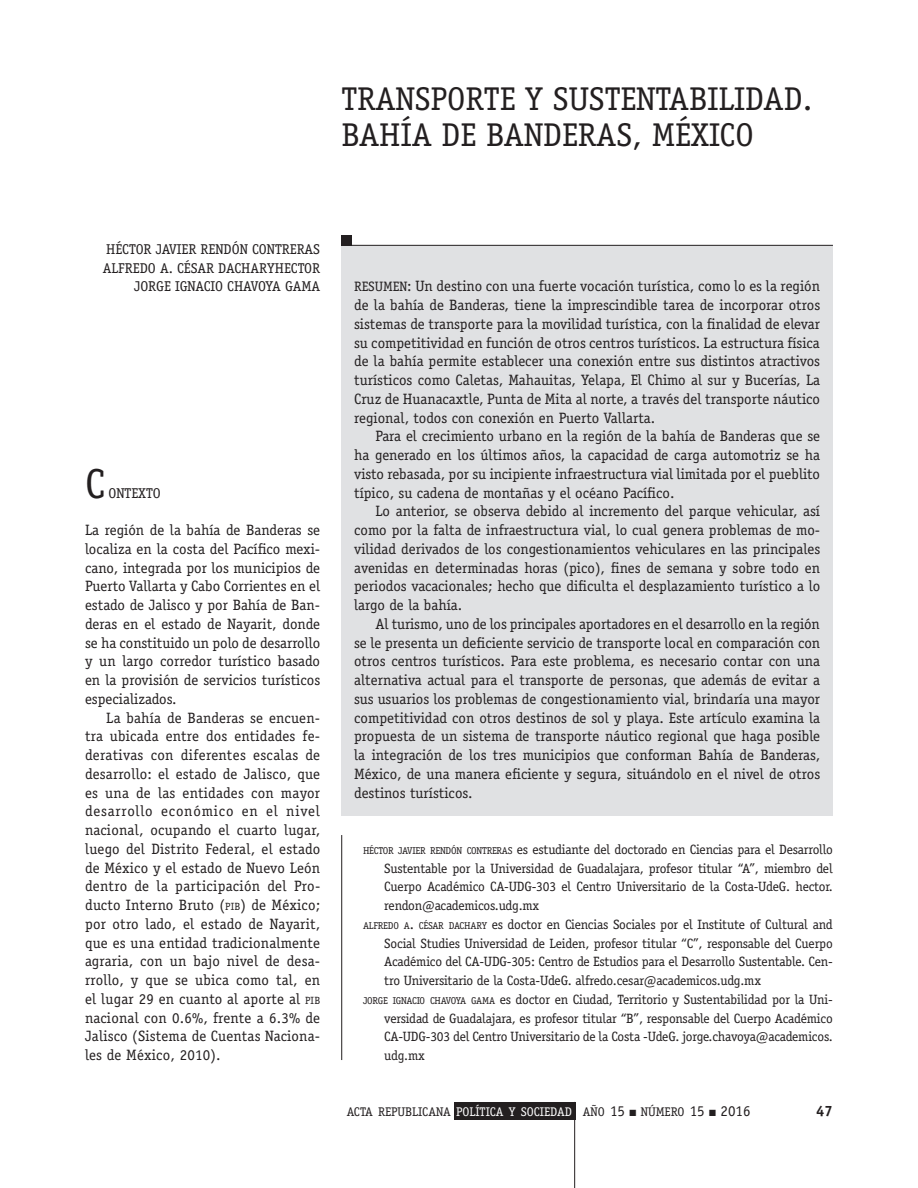
<style>
.page{position:relative;width:918px;height:1188px;background:#fff}
.page>*{position:absolute;margin:0;border:0;box-sizing:border-box;transform-origin:0 0}
.t1{font:42px "Officina Serif";color:#231f20}
.t2{font:33px/36px "Officina Serif";color:#231f20}
.t3{font:15px/18.8px "Officina Serif";color:#231f20;text-align:justify}
.t4{font:700 15px "Officina Serif";color:#231f20}
.t5{font:14.25px/18.8px "Officina Serif";color:#231f20;text-align:right}
.t6{font:13.5px "Officina Serif";letter-spacing:-.015em;color:#231f20}
.t7{font:12.6px "Officina Serif";color:#231f20}
.s1{font-size:10.5px}
.s2{font-size:13.65px}
.s3{font-size:10.05px}
.s4{font-size:14.25px}
.s5{color:#fff}
.s6{font-size:15px}
</style>
<div class="page">
<div style="left:454px;top:1102px;width:121px;height:18px;background:#231f20"></div>
<hr style="left:574px;top:1102px;width:1px;height:86px;background:#231f20">
<hr style="left:341px;top:835px;width:1px;height:225px;background:#231f20">
<div style="left:341px;top:246px;width:492px;height:570px;background:#e0e1e3"></div>
<hr style="left:341px;top:245px;width:492px;height:1px;background:#231f20">
<div style="left:341px;top:235px;width:11px;height:11px;background:#231f20"></div>
<h2 class="t2" style="left:341px;top:81px;width:473px">TRANSPORTE Y SUSTENTABILIDAD.<br>BAHÍA DE BANDERAS, MÉXICO</h2>
<p class="t5" style="left:103px;top:240px;width:219px">HÉCTOR JAVIER RENDÓN CONTRERAS<br>ALFREDO A. CÉSAR DACHARYHECTOR<br>JORGE IGNACIO CHAVOYA GAMA</p>
<h1 class="t1" style="left:85px;top:459px;width:22px">C</h1>
<p class="t3" style="left:85px;top:521px;width:237px">La región de la bahía de Banderas se localiza en la costa del Pacífico mexi&shy;cano, integrada por los municipios de Puerto Vallarta y Cabo Corrientes en el estado de Jalisco y por Bahía de Ban&shy;deras en el estado de Nayarit, donde se ha constituido un polo de desarrollo y un largo corredor turístico basado en la provisión de servicios turísticos especializados.</p>
<p class="t3" style="left:85px;top:708px;width:237px;text-indent:21px">La bahía de Banderas se encuen&shy;tra ubicada entre dos entidades fe&shy;derativas con diferentes escalas de desarrollo: el estado de Jalisco, que es una de las entidades con mayor desarrollo económico en el nivel nacional, ocupando el cuarto lugar, luego del Distrito Federal, el estado de México y el estado de Nuevo León dentro de la participación del Pro&shy;ducto Interno Bruto (<span class="s1">PIB</span>) de México; por otro lado, el estado de Nayarit, que es una entidad tradicionalmente agraria, con un bajo nivel de desa&shy;rrollo, y que se ubica como tal, en el lugar 29 en cuanto al aporte al <span class="s1">PIB </span>nacional con 0.6%, frente a 6.3% de Jalisco (Sistema de Cuentas Naciona&shy;les de México, 2010).</p>
<p class="t5" style="left:108px;top:483px;width:54px">ONTEXTO</p>
<p class="t3" style="left:354px;top:277px;width:468px"><span class="s2">RESUMEN</span>: Un destino con una fuerte vocación turística, como lo es la región de la bahía de Banderas, tiene la imprescindible tarea de incorporar otros sistemas de transporte para la movilidad turística, con la finalidad de elevar su competitividad en función de otros centros turísticos. La estructura física de la bahía permite establecer una conexión entre sus distintos atractivos turísticos como Caletas, Mahauitas, Yelapa, El Chimo al sur y Bucerías, La Cruz de Huanacaxtle, Punta de Mita al norte, a través del transporte náutico regional, todos con conexión en Puerto Vallarta.</p>
<p class="t3" style="left:354px;top:427px;width:468px;text-indent:21px">Para el crecimiento urbano en la región de la bahía de Banderas que se ha generado en los últimos años, la capacidad de carga automotriz se ha visto rebasada, por su incipiente infraestructura vial limitada por el pueblito típico, su cadena de montañas y el océano Pacífico.</p>
<p class="t3" style="left:354px;top:502px;width:468px;text-indent:21px">Lo anterior, se observa debido al incremento del parque vehicular, así como por la falta de infraestructura vial, lo cual genera problemas de mo&shy;vilidad derivados de los congestionamientos vehiculares en las principales avenidas en determinadas horas (pico), fines de semana y sobre todo en periodos vacacionales; hecho que dificulta el desplazamiento turístico a lo largo de la bahía.</p>
<p class="t3" style="left:354px;top:614px;width:468px;text-indent:21px">Al turismo, uno de los principales aportadores en el desarrollo en la región se le presenta un deficiente servicio de transporte local en comparación con otros centros turísticos. Para este problema, es necesario contar con una alternativa actual para el transporte de personas, que además de evitar a sus usuarios los problemas de congestionamiento vial, brindaría una mayor competitividad con otros destinos de sol y playa. Este artículo examina la propuesta de un sistema de transporte náutico regional que haga posible la integración de los tres municipios que conforman Bahía de Banderas, México, de una manera eficiente y segura, situándolo en el nivel de otros destinos turísticos.</p>
<p class="t6" style="left:363px;top:841px;width:471px"><span class="s3">HÉCTOR JAVIER RENDÓN CONTRERAS</span> es estudiante del doctorado en Ciencias para el Desarrollo</p>
<p class="t6" style="left:384px;top:860px;width:450px">Sustentable por la Universidad de Guadalajara, profesor titular “A”, miembro del</p>
<p class="t6" style="left:384px;top:879px;width:450px">Cuerpo Académico CA-UDG-303 el Centro Universitario de la Costa-UdeG. hector.</p>
<p class="t6" style="left:384px;top:898px;width:156px">rendon@academicos.udg.mx</p>
<p class="t6" style="left:363px;top:916px;width:471px"><span class="s3">ALFREDO A</span><span class="s4">.</span> <span class="s3">CÉSAR DACHARY</span> es doctor en Ciencias Sociales por el Institute of Cultural and</p>
<p class="t6" style="left:384px;top:935px;width:450px">Social Studies Universidad de Leiden, profesor titular “C”, responsable del Cuerpo</p>
<p class="t6" style="left:384px;top:954px;width:450px">Académico del CA-UDG-305: Centro de Estudios para el Desarrollo Sustentable. Cen-</p>
<p class="t6" style="left:384px;top:973px;width:378px">tro Universitario de la Costa-UdeG. alfredo.cesar@academicos.udg.mx</p>
<p class="t6" style="left:363px;top:991px;width:471px"><span class="s3">JORGE IGNACIO CHAVOYA GAMA</span> es doctor en Ciudad, Territorio y Sustentabilidad por la Uni-</p>
<p class="t6" style="left:384px;top:1010px;width:450px">versidad de Guadalajara, es profesor titular “B”, responsable del Cuerpo Académico</p>
<p class="t6" style="left:384px;top:1029px;width:450px">CA-UDG-303 del Centro Universitario de la Costa -UdeG. jorge.chavoya@academicos.</p>
<p class="t6" style="left:384px;top:1048px;width:42px">udg.mx</p>
<p class="t7" style="left:347px;top:1105px;width:405px">ACTA REPUBLICANA <span class="s5">POLÍTICA Y SOCIEDAD</span> AÑO <span class="s6">15</span> ■ NÚMERO <span class="s6">15</span> ■ <span class="s6">2016</span></p>
<p class="t4" style="left:816px;top:1102px;width:18px">47</p>
</div>
